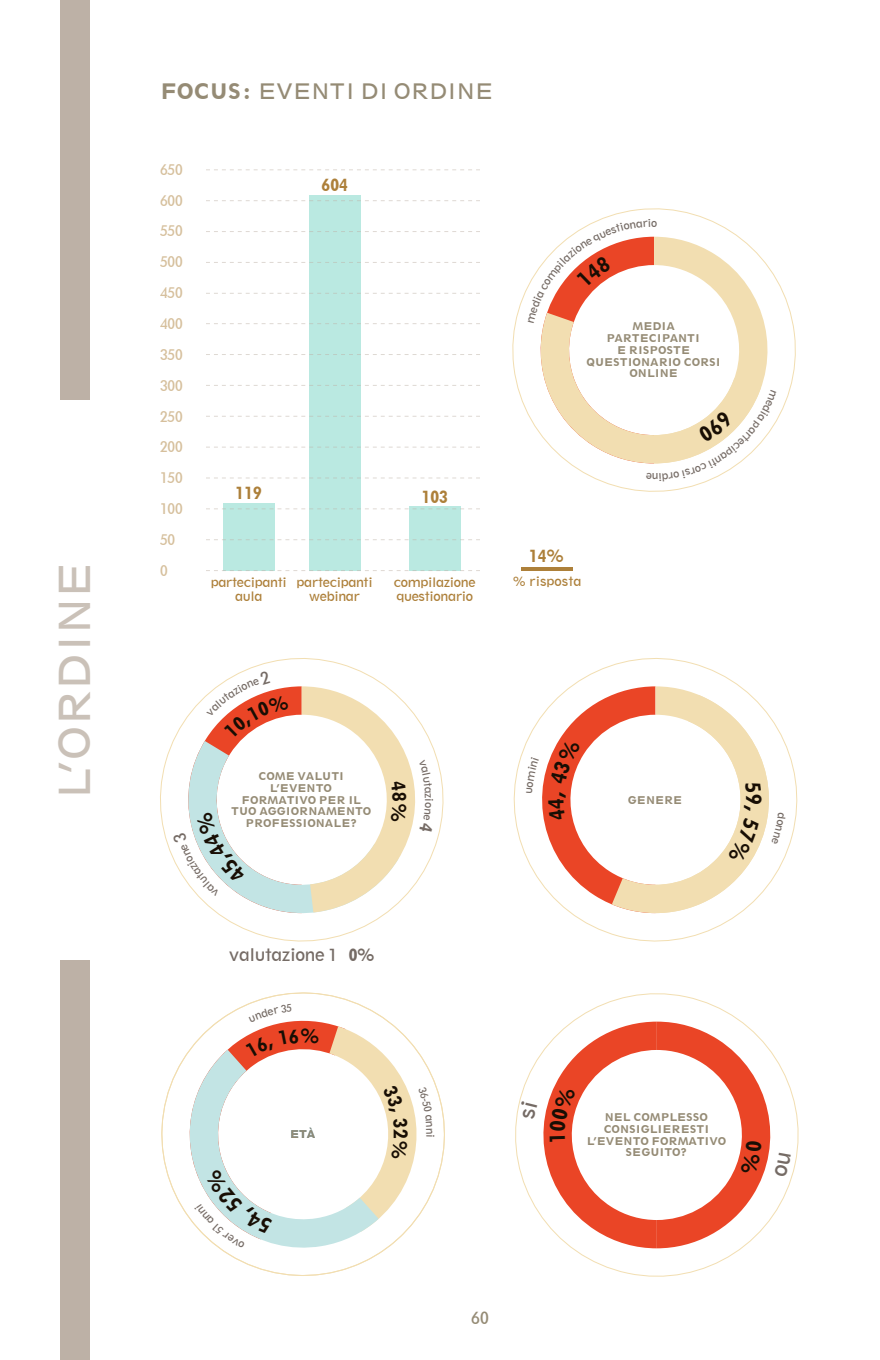
<style>
.page{position:relative;width:880px;height:1360px;background:#fff}
.page>*{position:absolute;margin:0;border:0;box-sizing:border-box;transform-origin:0 0}
.t1{font:40px "Geometric 212 BT";color:#cac1b8}
.t2{font:20px "Geometric 212 BT";color:#958b75}
.t3{font:800 19.8px "Geometric 212 BT";color:#180e04}
.t4{font:800 18px "Geometric 212 BT";color:#180e04}
.t5{font:16px "Geometric 212 BT";letter-spacing:-.025em;color:#756b65}
.t6{font:800 16px "Geometric 212 BT";color:#ad803a}
.t7{font:16px "Geometric 212 BT";color:#958b75}
.t8{font:14px "Geometric 212 BT";color:#ad803a}
.t9{font:12px/14px "Geometric 212 BT";letter-spacing:-.03em;color:#ad803a;text-align:center}
.t10{font:12px "Geometric 212 BT";color:#ad803a}
.t11{font:800 10px/11.8px "Geometric 212 BT";color:#958b75;text-align:center}
.t12{font:10px "Geometric 212 BT";color:#756b65}
.s1{font-weight:800}
</style>
<div class="page">
<svg style="left:512px;top:208px;width:284px;height:284px"></svg>
<svg style="left:160px;top:658px;width:284px;height:284px"></svg>
<svg style="left:513px;top:658px;width:285px;height:284px"></svg>
<svg style="left:515px;top:993px;width:284px;height:284px"></svg>
<svg style="left:161px;top:992px;width:284px;height:284px"></svg>
<div style="left:223px;top:504px;width:51px;height:67px;background:#bae9e1"></div>
<div style="left:309px;top:195px;width:51px;height:376px;background:#bae9e1"></div>
<div style="left:409px;top:506px;width:51px;height:65px;background:#bae9e1"></div>
<hr style="left:521px;top:567px;width:51px;height:4px;background:#ad803a">
<svg style="left:206px;top:447px;width:274px;height:1px"></svg>
<svg style="left:206px;top:385px;width:274px;height:1px"></svg>
<svg style="left:206px;top:293px;width:274px;height:1px"></svg>
<svg style="left:206px;top:416px;width:274px;height:1px"></svg>
<svg style="left:206px;top:354px;width:274px;height:1px"></svg>
<svg style="left:206px;top:262px;width:274px;height:1px"></svg>
<svg style="left:206px;top:200px;width:274px;height:1px"></svg>
<svg style="left:206px;top:477px;width:274px;height:1px"></svg>
<svg style="left:206px;top:508px;width:274px;height:1px"></svg>
<svg style="left:206px;top:539px;width:274px;height:1px"></svg>
<svg style="left:206px;top:570px;width:274px;height:1px"></svg>
<svg style="left:206px;top:323px;width:274px;height:1px"></svg>
<svg style="left:206px;top:231px;width:274px;height:1px"></svg>
<svg style="left:206px;top:169px;width:274px;height:1px"></svg>
<div style="left:60px;top:0;width:30px;height:400px;background:#bdb1a6"></div>
<div style="left:60px;top:960px;width:30px;height:400px;background:#bdb1a6"></div>
<svg style="left:525px;top:219px;width:258px;height:262px"></svg>
<svg style="left:172px;top:671px;width:261px;height:258px"></svg>
<svg style="left:526px;top:686px;width:260px;height:233px"></svg>
<svg style="left:521px;top:1022px;width:270px;height:226px"></svg>
<svg style="left:174px;top:1004px;width:261px;height:252px"></svg>
<h1 class="t1" style="left:49px;top:799px;width:239px;rotate:-90deg">L’ORDINE</h1>
<h2 class="t2" style="left:160px;top:79px;width:335px"><span class="s1">FOCUS:</span> EVENTI DI ORDINE</h2>
<h3 class="t8" style="left:160px;top:160px;width:24px">650</h3>
<h3 class="t8" style="left:160px;top:191px;width:24px">600</h3>
<h3 class="t8" style="left:160px;top:222px;width:24px">550</h3>
<h3 class="t8" style="left:160px;top:253px;width:24px">500</h3>
<h3 class="t8" style="left:160px;top:284px;width:24px">450</h3>
<h3 class="t8" style="left:160px;top:315px;width:24px">400</h3>
<h3 class="t8" style="left:160px;top:346px;width:24px">350</h3>
<h3 class="t8" style="left:160px;top:376px;width:24px">300</h3>
<h3 class="t8" style="left:160px;top:407px;width:24px">250</h3>
<h3 class="t8" style="left:160px;top:438px;width:24px">200</h3>
<h3 class="t8" style="left:160px;top:469px;width:24px">150</h3>
<h3 class="t8" style="left:160px;top:500px;width:24px">100</h3>
<h3 class="t8" style="left:160px;top:531px;width:17px">50</h3>
<h3 class="t8" style="left:160px;top:562px;width:9px">0</h3>
<h3 class="t6" style="left:322px;top:174px;width:28px">604</h3>
<h3 class="t6" style="left:236px;top:483px;width:28px">119</h3>
<h3 class="t6" style="left:422px;top:486px;width:28px">103</h3>
<p class="t9" style="left:211px;top:575px;width:78px">partecipanti aula</p>
<p class="t9" style="left:297px;top:575px;width:78px">partecipanti webinar</p>
<p class="t9" style="left:394px;top:575px;width:83px;text-align:left">compilazione questionario</p>
<p class="t12" style="left:651px;top:217px;width:8px">o</p>
<p class="t11" style="left:587px;top:321px;width:136px">MEDIA<br>PARTECIPANTI<br>E RISPOSTE<br>QUESTIONARIO CORSI<br>ONLINE</p>
<h3 class="t6" style="left:529px;top:546px;width:36px">14%</h3>
<p class="t10" style="left:513px;top:573px;width:70px">% risposta</p>
<p class="t12" style="left:658px;top:484px;width:8px;rotate:180deg">n</p>
<p class="t11" style="left:231px;top:770px;width:141px">COME VALUTI<br>L’EVENTO<br>FORMATIVO PER IL<br>TUO AGGIORNAMENTO<br>PROFESSIONALE?</p>
<h3 class="t5" style="left:229px;top:945px;width:147px">valutazione 1 <span class="s1">0%</span></h3>
<p class="t12" style="left:435px;top:798px;width:5px;rotate:90deg">i</p>
<p class="t11" style="left:290px;top:1128px;width:27px">ETÀ</p>
<h3 class="t4" style="left:412px;top:1129px;width:11px;rotate:90deg">2</h3>
<h3 class="t7" style="left:471px;top:1308px;width:19px">60</h3>
<p class="t11" style="left:628px;top:794px;width:56px">GENERE</p>
<h3 class="t3" style="left:767px;top:794px;width:13px;rotate:90deg">9</h3>
<p class="t11" style="left:587px;top:1111px;width:141px">NEL COMPLESSO<br>CONSIGLIERESTI<br>L’EVENTO FORMATIVO<br>SEGUITO?</p>
</div>
